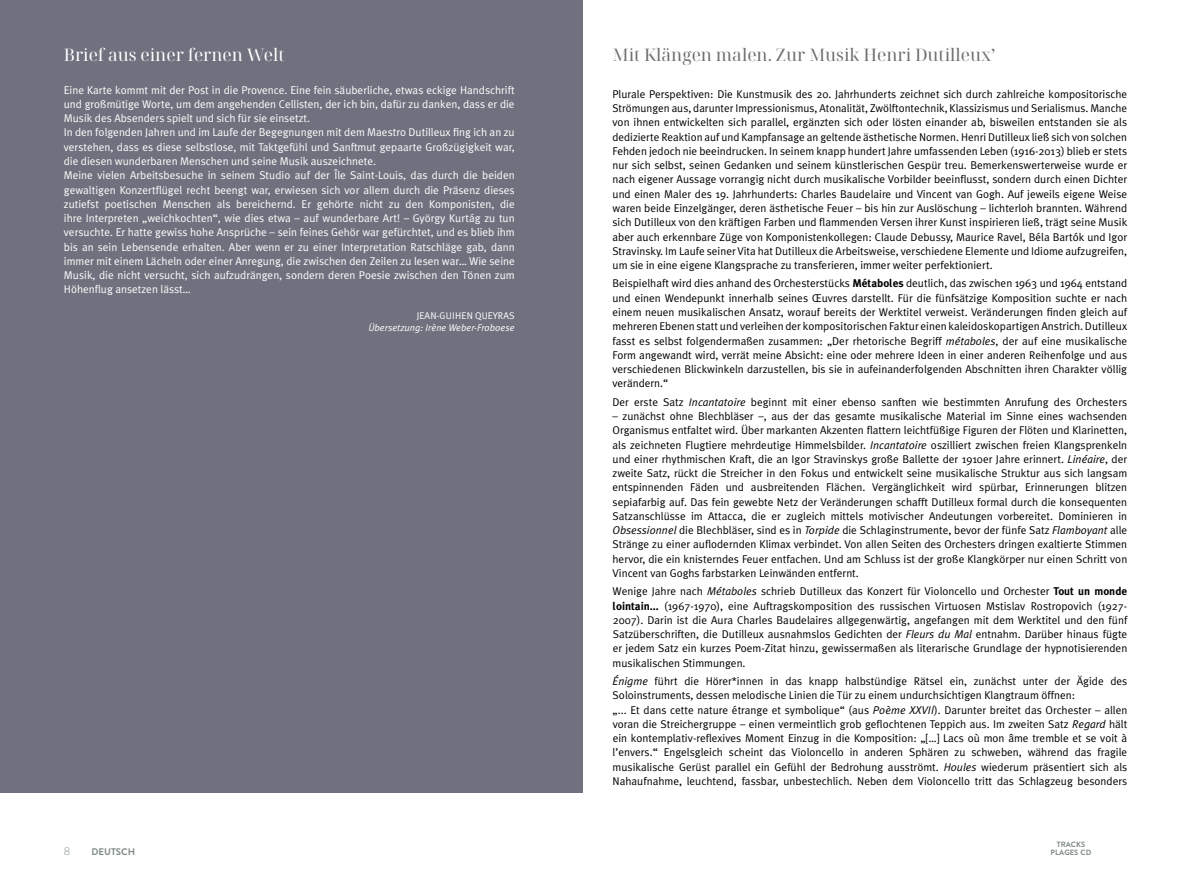
<style>
.page{position:relative;width:1191px;height:893px;background:#fff}
.page>*{position:absolute;margin:0;border:0;box-sizing:border-box;transform-origin:0 0}
.t1{font:17.25px "Noto Serif Display";color:#6f6f6e}
.t2{font:17.25px "Noto Serif Display";color:#fff}
.t3{font:11.25px/14.2px "Meta Plus Normal";color:#000;text-align:justify}
.t4{font:11.25px/14.2px "Meta Plus Normal";color:#fff}
.t5{font:300 11.25px "Brandon Grotesque";color:#7d8a88}
.t6{font:italic 9.75px "Meta Plus Normal";color:#fff}
.t7{font:9.75px "Meta Plus Normal";letter-spacing:.015em;color:#fff}
.t8{font:9.6px "Brandon Grotesque Bold SC800";color:#7d8a88}
.t9{font:7.65px "Brandon Grotesque Bold SC800";color:#7d8a88}
.s1{font-family:"Meta Plus";font-weight:700}
.s2{font-style:italic}
</style>
<div class="page">
<div style="left:0;top:0;width:583px;height:792px;background:#6f727e"></div>
<h1 class="t2" style="left:64px;top:43px;width:222px">Brief aus einer fernen Welt</h1>
<p class="t4" style="left:64px;top:83px;width:452px">Eine Karte kommt mit der Post in die Provence. Eine fein säuberliche, etwas eckige Handschrift und großmütige Worte, um dem angehenden Cellisten, der ich bin, dafür zu danken, dass er die Musik des Absenders spielt und sich für sie einsetzt.<br>In den folgenden Jahren und im Laufe der Begegnungen mit dem Maestro Dutilleux fing ich an zu verstehen, dass es diese selbstlose, mit Taktgefühl und Sanftmut gepaarte Großzügigkeit war, die diesen wunderbaren Menschen und seine Musik auszeichnete.<br>Meine vielen Arbeitsbesuche in seinem Studio auf der Île Saint-Louis, das durch die beiden gewaltigen Konzertflügel recht beengt war, erwiesen sich vor allem durch die Präsenz dieses zutiefst poetischen Menschen als bereichernd. Er gehörte nicht zu den Komponisten, die ihre Interpreten „weichkochten“, wie dies etwa – auf wunderbare Art! – György Kurtág zu tun versuchte. Er hatte gewiss hohe Ansprüche – sein feines Gehör war gefürchtet, und es blieb ihm bis an sein Lebensende erhalten. Aber wenn er zu einer Interpretation Ratschläge gab, dann immer mit einem Lächeln oder einer Anregung, die zwischen den Zeilen zu lesen war… Wie seine Musik, die nicht versucht, sich aufzudrängen, sondern deren Poesie zwischen den Tönen zum Höhenflug ansetzen lässt…</p>
<p class="t7" style="left:417px;top:310px;width:99px">JEAN-GUIHEN QUEYRAS</p>
<p class="t6" style="left:368px;top:322px;width:148px">Übersetzung: Irène Weber-Froboese</p>
<h1 class="t1" style="left:612px;top:43px;width:384px">Mit Klängen malen. Zur Musik Henri Dutilleux’</h1>
<p class="t3" style="left:612px;top:87px;width:516px">Plurale Perspektiven: Die Kunstmusik des 20. Jahrhunderts zeichnet sich durch zahlreiche kompositorische Strömungen aus, darunter Impressionismus, Atonalität, Zwölftontechnik, Klassizismus und Serialismus. Manche von ihnen entwickelten sich parallel, ergänzten sich oder lösten einander ab, bisweilen entstanden sie als dedizierte Reaktion auf und Kampfansage an geltende ästhetische Normen. Henri Dutilleux ließ sich von solchen Fehden jedoch nie beeindrucken. In seinem knapp hundert Jahre umfassenden Leben (1916-2013) blieb er stets nur sich selbst, seinen Gedanken und seinem künstlerischen Gespür treu. Bemerkenswerterweise wurde er nach eigener Aussage vorrangig nicht durch musikalische Vorbilder beeinflusst, sondern durch einen Dichter und einen Maler des 19. Jahrhunderts: Charles Baudelaire und Vincent van Gogh. Auf jeweils eigene Weise waren beide Einzelgänger, deren ästhetische Feuer – bis hin zur Auslöschung – lichterloh brannten. Während sich Dutilleux von den kräftigen Farben und flammenden Versen ihrer Kunst inspirieren ließ, trägt seine Musik aber auch erkennbare Züge von Komponistenkollegen: Claude Debussy, Maurice Ravel, Béla Bartók und Igor Stravinsky. Im Laufe seiner Vita hat Dutilleux die Arbeitsweise, verschiedene Elemente und Idiome aufzugreifen, um sie in eine eigene Klangsprache zu transferieren, immer weiter perfektioniert.</p>
<p class="t3" style="left:612px;top:276px;width:516px">Beispielhaft wird dies anhand des Orchesterstücks <span class="s1">Métaboles</span> deutlich, das zwischen 1963 und 1964 entstand und einen Wendepunkt innerhalb seines Œuvres darstellt. Für die fünfsätzige Komposition suchte er nach einem neuen musikalischen Ansatz, worauf bereits der Werktitel verweist. Veränderungen finden gleich auf mehreren Ebenen statt und verleihen der kompositorischen Faktur einen kaleidoskopartigen Anstrich. Dutilleux fasst es selbst folgendermaßen zusammen: „Der rhetorische Begriff <span class="s2">métaboles</span>, der auf eine musikalische Form angewandt wird, verrät meine Absicht: eine oder mehrere Ideen in einer anderen Reihenfolge und aus verschiedenen Blickwinkeln darzustellen, bis sie in aufeinanderfolgenden Abschnitten ihren Charakter völlig verändern.“</p>
<p class="t3" style="left:612px;top:395px;width:516px">Der erste Satz <span class="s2">Incantatoire</span> beginnt mit einer ebenso sanften wie bestimmten Anrufung des Orchesters</p>
<p class="t3" style="left:612px;top:409px;width:516px">– zunächst ohne Blechbläser –, aus der das gesamte musikalische Material im Sinne eines wachsenden Organismus entfaltet wird. Über markanten Akzenten flattern leichtfüßige Figuren der Flöten und Klarinetten, als zeichneten Flugtiere mehrdeutige Himmelsbilder. <span class="s2">Incantatoire</span> oszilliert zwischen freien Klangsprenkeln und einer rhythmischen Kraft, die an Igor Stravinskys große Ballette der 1910er Jahre erinnert. <span class="s2">Linéaire</span>, der zweite Satz, rückt die Streicher in den Fokus und entwickelt seine musikalische Struktur aus sich langsam entspinnenden Fäden und ausbreitenden Flächen. Vergänglichkeit wird spürbar, Erinnerungen blitzen sepiafarbig auf. Das fein gewebte Netz der Veränderungen schafft Dutilleux formal durch die konsequenten Satzanschlüsse im Attacca, die er zugleich mittels motivischer Andeutungen vorbereitet. Dominieren in <span class="s2">Obsessionnel</span> die Blechbläser, sind es in <span class="s2">Torpide</span> die Schlaginstrumente, bevor der fünfe Satz <span class="s2">Flamboyant</span> alle Stränge zu einer auflodernden Klimax verbindet. Von allen Seiten des Orchesters dringen exaltierte Stimmen hervor, die ein knisterndes Feuer entfachen. Und am Schluss ist der große Klangkörper nur einen Schritt von Vincent van Goghs farbstarken Leinwänden entfernt.</p>
<p class="t3" style="left:612px;top:584px;width:516px">Wenige Jahre nach <span class="s2">Métaboles</span> schrieb Dutilleux das Konzert für Violoncello und Orchester <span class="s1">Tout un monde lointain...</span> (1967-1970), eine Auftragskomposition des russischen Virtuosen Mstislav Rostropovich (1927- 2007). Darin ist die Aura Charles Baudelaires allgegenwärtig, angefangen mit dem Werktitel und den fünf Satzüberschriften, die Dutilleux ausnahmslos Gedichten der <span class="s2">Fleurs du Mal</span> entnahm. Darüber hinaus fügte er jedem Satz ein kurzes Poem-Zitat hinzu, gewissermaßen als literarische Grundlage der hypnotisierenden musikalischen Stimmungen.</p>
<p class="t3" style="left:612px;top:674px;width:516px;text-align:left"><span class="s2">Énigme</span> führt die Hörer*innen in das knapp halbstündige Rätsel ein, zunächst unter der Ägide des Soloinstruments, dessen melodische Linien die Tür zu einem undurchsichtigen Klangtraum öffnen:<br>„... Et dans cette nature étrange et symbolique“ (aus <span class="s2">Poème XXVII</span>). Darunter breitet das Orchester – allen voran die Streichergruppe – einen vermeintlich grob geflochtenen Teppich aus. Im zweiten Satz <span class="s2">Regard</span> hält ein kontemplativ-reflexives Moment Einzug in die Komposition: „[…] Lacs où mon âme tremble et se voit à l’envers.“ Engelsgleich scheint das Violoncello in anderen Sphären zu schweben, während das fragile musikalische Gerüst parallel ein Gefühl der Bedrohung ausströmt. <span class="s2">Houles</span> wiederum präsentiert sich als Nahaufnahme, leuchtend, fassbar, unbestechlich. Neben dem Violoncello tritt das Schlagzeug besonders</p>
<p class="t5" style="left:64px;top:844px;width:8px">8</p>
<p class="t9" style="left:1056px;top:839px;width:30px">TRACKS</p>
<p class="t8" style="left:91px;top:845px;width:45px">DEUTSCH</p>
<p class="t9" style="left:1050px;top:847px;width:42px">PLAGES CD</p>
</div>
